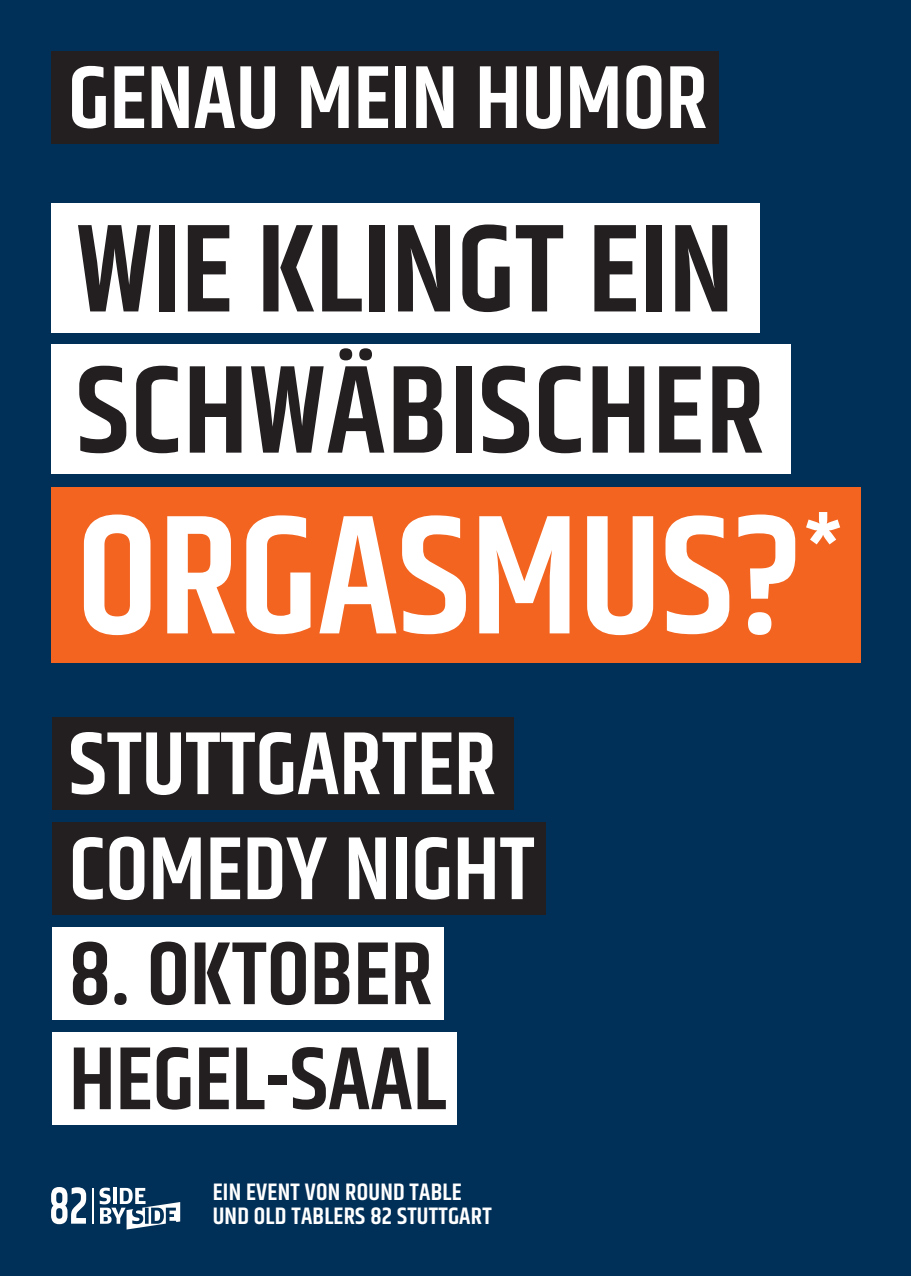
<style>
.page{position:relative;width:911px;height:1276px;background:#fff}
.page>*{position:absolute;margin:0;border:0;box-sizing:border-box;transform-origin:0 0}
.t1{font:600 171px "Khand";color:#fff}
.t2{font:600 126px/141.3px "Khand";letter-spacing:.01em;color:#231f20}
.t3{font:600 90px/105px "Khand";color:#fff}
.t4{font:600 90px/105px "Khand";color:#231f20}
.t5{font:600 75px "Khand";color:#fff}
.t6{font:600 24px/24px "Khand";letter-spacing:.01em;color:#fff}
</style>
<div class="page">
<div style="left:0;top:0;width:910px;height:1276px;background:#002f57"></div>
<div style="left:52px;top:717px;width:461px;height:92px;background:#231f20"></div>
<div style="left:52px;top:822px;width:493px;height:92px;background:#231f20"></div>
<div style="left:52px;top:927px;width:391px;height:92px;background:#fff"></div>
<div style="left:52px;top:1032px;width:404px;height:92px;background:#fff"></div>
<div style="left:51px;top:51px;width:667px;height:92px;background:#231f20"></div>
<div style="left:51px;top:204px;width:708px;height:129px;background:#fff"></div>
<div style="left:51px;top:345px;width:739px;height:129px;background:#fff"></div>
<div style="left:51px;top:487px;width:808px;height:175px;background:#f36421"></div>
<svg style="left:99px;top:1187px;width:81px;height:42px"></svg>
<svg style="left:51px;top:1187px;width:35px;height:37px"></svg>
<hr style="left:93px;top:1188px;width:1px;height:35px;background:#fff">
<h3 class="t3" style="left:68px;top:50px;width:641px">GENAU MEIN HUMOR</h3>
<h2 class="t2" style="left:76px;top:205px;width:690px">WIE KLINGT EIN<br>SCHWÄBISCHER</h2>
<h1 class="t1" style="left:76px;top:454px;width:728px">ORGASMUS?</h1>
<h3 class="t5" style="left:802px;top:495px;width:41px">*</h3>
<h3 class="t3" style="left:69px;top:716px;width:467px">STUTTGARTER<br>COMEDY NIGHT</h3>
<h3 class="t4" style="left:69px;top:926px;width:379px">8. OKTOBER<br>HEGEL-SAAL</h3>
<p class="t6" style="left:213px;top:1180px;width:280px">EIN EVENT VON ROUND TABLE<br>UND OLD TABLERS 82 STUTTGART</p>
</div>
